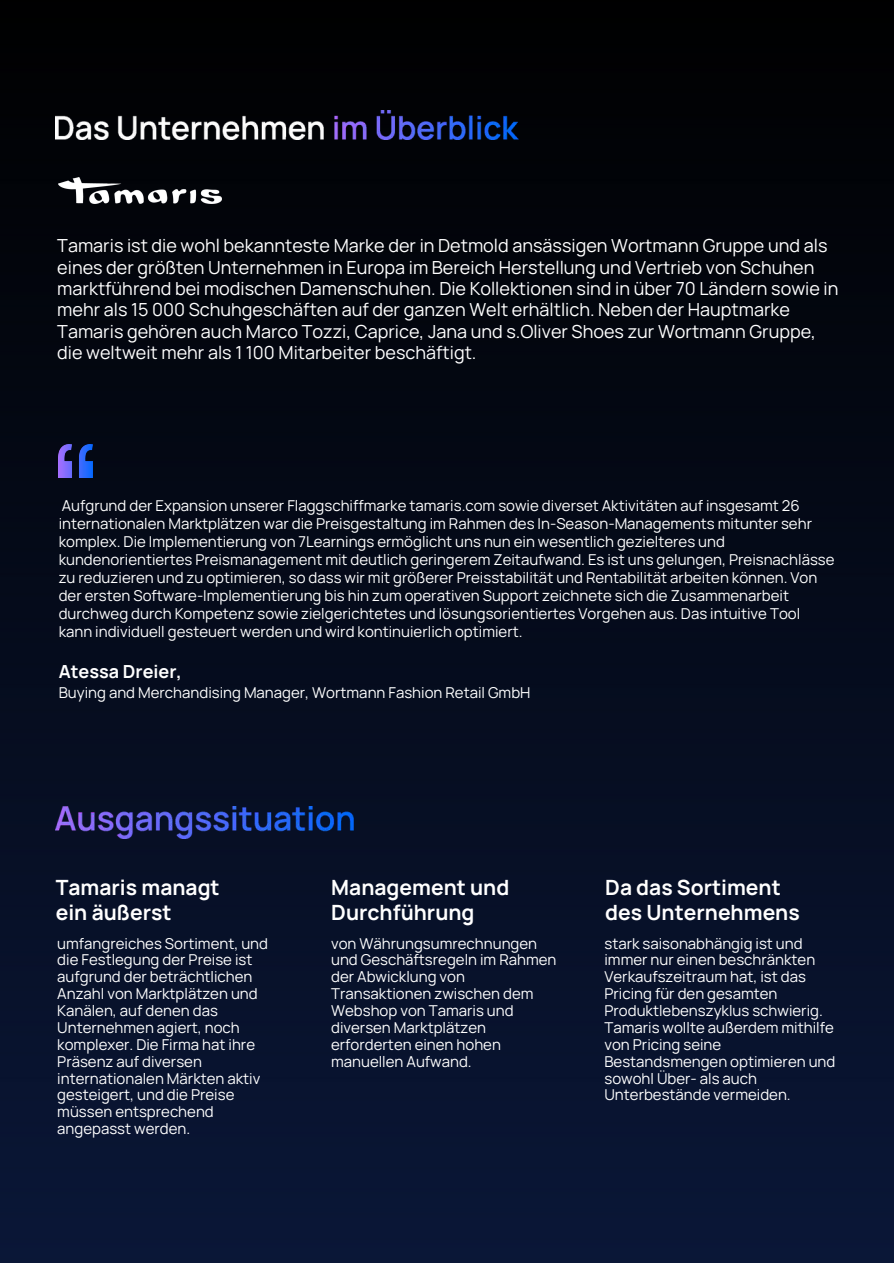
<style>
.page{position:relative;width:894px;height:1264px;background:#fff}
.page>*{position:absolute;margin:0;border:0;box-sizing:border-box;transform-origin:0 0}
.t1{font:700 21px/24.8px "Manrope";color:#fff}
.t2{font:18px/21.3px "Manrope";color:#fff}
.t3{font:700 18px "Manrope";color:#fff}
.t4{font:15px/16.8px "Manrope";color:#fff}
</style>
<div class="page">
<img style="left:0;top:0;width:893px;height:1262px">
<img style="left:59px;top:177px;width:163px;height:26px">
<img style="left:59px;top:445px;width:33px;height:32px">
<img style="left:56px;top:110px;width:462px;height:29px">
<img style="left:56px;top:806px;width:297px;height:32px">
<p class="t2" style="left:57px;top:234px;width:782px">Tamaris ist die wohl bekannteste Marke der in Detmold ansässigen Wortmann Gruppe und als eines der größten Unternehmen in Europa im Bereich Herstellung und Vertrieb von Schuhen marktführend bei modischen Damenschuhen. Die Kollektionen sind in über 70 Ländern sowie in mehr als 15 000 Schuhgeschäften auf der ganzen Welt erhältlich. Neben der Hauptmarke Tamaris gehören auch Marco Tozzi, Caprice, Jana und s.Oliver Shoes zur Wortmann Gruppe, die weltweit mehr als 1 100 Mitarbeiter beschäftigt.</p>
<p class="t4" style="left:59px;top:495px;width:777px;line-height:18px">Aufgrund der Expansion unserer Flaggschiffmarke tamaris.com sowie diverset Aktivitäten auf insgesamt 26 internationalen Marktplätzen war die Preisgestaltung im Rahmen des In-Season-Managements mitunter sehr komplex. Die Implementierung von 7Learnings ermöglicht uns nun ein wesentlich gezielteres und kundenorientiertes Preismanagement mit deutlich geringerem Zeitaufwand. Es ist uns gelungen, Preisnachlässe zu reduzieren und zu optimieren, so dass wir mit größerer Preisstabilität und Rentabilität arbeiten können. Von der ersten Software-Implementierung bis hin zum operativen Support zeichnete sich die Zusammenarbeit durchweg durch Kompetenz sowie zielgerichtetes und lösungsorientiertes Vorgehen aus. Das intuitive Tool kann individuell gesteuert werden und wird kontinuierlich optimiert.</p>
<p class="t3" style="left:59px;top:656px;width:125px">Atessa Dreier,</p>
<p class="t4" style="left:59px;top:682px;width:473px">Buying and Merchandising Manager, Wortmann Fashion Retail GmbH</p>
<h1 class="t1" style="left:56px;top:873px;width:165px">Tamaris managt ein äußerst</h1>
<h1 class="t1" style="left:331px;top:873px;width:179px">Management und<br>Durchführung</h1>
<h1 class="t1" style="left:605px;top:873px;width:196px">Da das Sortiment des Unternehmens</h1>
<p class="t4" style="left:57px;top:933px;width:212px">umfangreiches Sortiment, und die Festlegung der Preise ist aufgrund der beträchtlichen<br>Anzahl von Marktplätzen und<br>Kanälen, auf denen das<br>Unternehmen agiert, noch komplexer. Die Firma hat ihre<br>Präsenz auf diversen internationalen Märkten aktiv gesteigert, und die Preise müssen entsprechend angepasst werden.</p>
<p class="t4" style="left:331px;top:933px;width:227px">von Währungsumrechnungen und Geschäftsregeln im Rahmen der Abwicklung von<br>Transaktionen zwischen dem<br>Webshop von Tamaris und diversen Marktplätzen erforderten einen hohen manuellen Aufwand.</p>
<p class="t4" style="left:604px;top:933px;width:232px">stark saisonabhängig ist und immer nur einen beschränkten<br>Verkaufszeitraum hat, ist das<br>Pricing für den gesamten<br>Produktlebenszyklus schwierig.<br>Tamaris wollte außerdem mithilfe von Pricing seine<br>Bestandsmengen optimieren und sowohl Über- als auch<br>Unterbestände vermeiden.</p>
</div>
